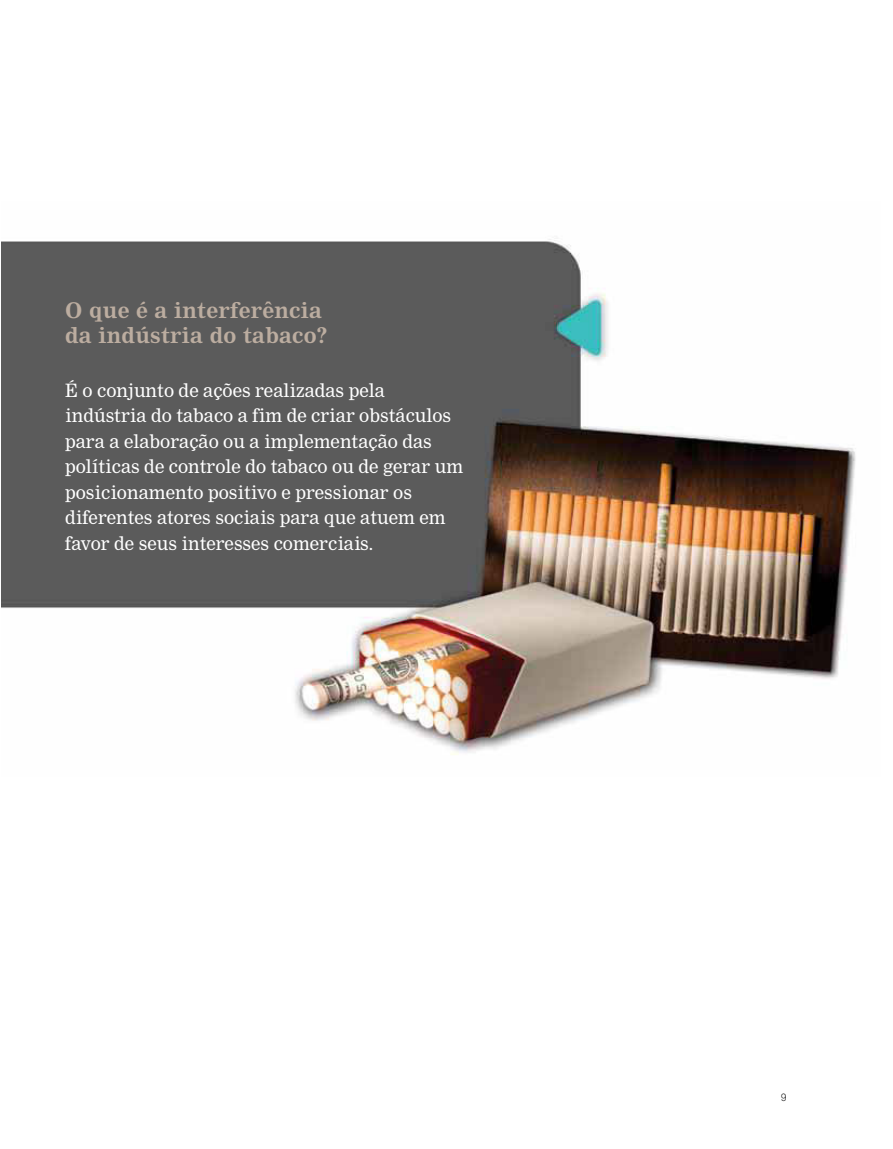
<style>
.page{position:relative;width:893px;height:1149px;background:#fff}
.page>*{position:absolute;margin:0;border:0;box-sizing:border-box;transform-origin:0 0}
.t1{font:700 21px/24.9px "Nimrod";letter-spacing:.01em;color:#bcada0}
.t2{font:18px/25.5px "Nimrod";color:#fff}
.t3{font:300 10.5px "Akkurat";color:#000}
</style>
<div class="page">
<img style="left:2px;top:239px;width:854px;height:516px">
<p class="t1" style="left:65px;top:298px;width:264px">O que é a interferência da indústria do tabaco?</p>
<p class="t2" style="left:65px;top:377px;width:400px">É o conjunto de ações realizadas pela indústria do tabaco a fim de criar obstáculos para a elaboração ou a implementação das políticas de controle do tabaco ou de gerar um posicionamento positivo e pressionar os diferentes atores sociais para que atuem em favor de seus interesses comerciais.</p>
<p class="t3" style="left:781px;top:1090px;width:7px">9</p>
</div>
